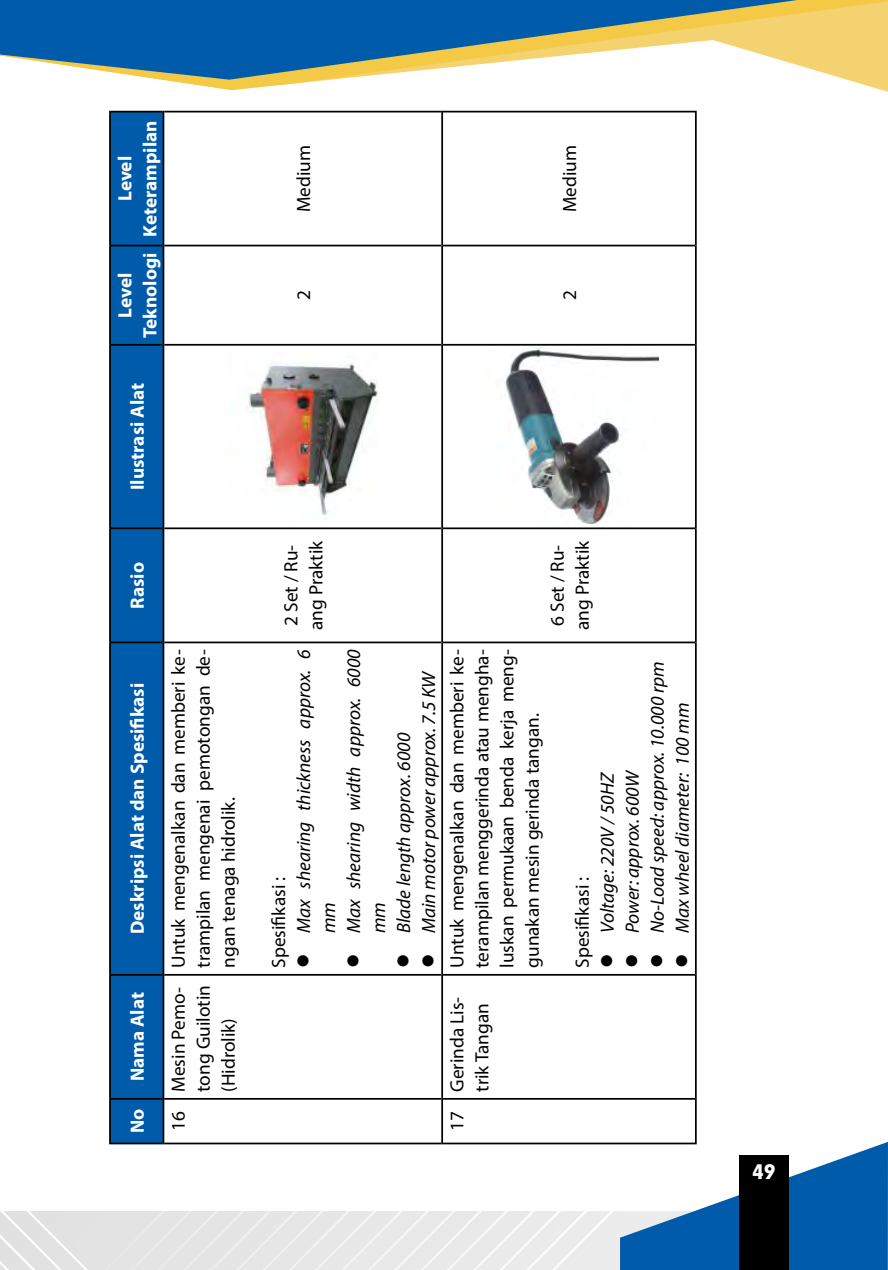
<style>
.page{position:relative;width:888px;height:1270px;background:#fff}
.page>*{position:absolute;margin:0;border:0;box-sizing:border-box;transform-origin:0 0}
.t1{font:19.25px/25px "Myriad Pro";color:#000;text-align:justify}
.t2{font:italic 19.25px/25px "Myriad Pro";color:#000}
.t3{font:700 19.25px/25px "Myriad Pro";color:#fff;text-align:center}
.t4{font:900 19.25px "Geometrix";color:#fff}
</style>
<div class="page">
<img style="left:0;top:1211px;width:620px;height:59px">
<svg style="left:620px;top:1142px;width:268px;height:128px"></svg>
<svg style="left:165px;top:0;width:723px;height:90px"></svg>
<svg style="left:0;top:0;width:797px;height:80px;fill:#005cab"></svg>
<div style="left:739px;top:1156px;width:50px;height:114px;background:#000"></div>
<div style="left:111px;top:112px;width:52px;height:1031px;background:#005cab"></div>
<hr style="left:164px;top:1143px;width:277px;height:1px;background:#000">
<hr style="left:164px;top:1098px;width:277px;height:2px;background:#000">
<hr style="left:164px;top:974px;width:277px;height:2px;background:#000">
<hr style="left:164px;top:642px;width:277px;height:1px;background:#000">
<hr style="left:164px;top:527px;width:277px;height:2px;background:#000">
<hr style="left:164px;top:344px;width:277px;height:2px;background:#000">
<hr style="left:164px;top:245px;width:277px;height:1px;background:#000">
<hr style="left:164px;top:111px;width:277px;height:1px;background:#000">
<hr style="left:441px;top:1099px;width:2px;height:45px;background:#000">
<hr style="left:443px;top:1143px;width:252px;height:1px;background:#000">
<hr style="left:441px;top:975px;width:2px;height:124px;background:#000">
<hr style="left:443px;top:1098px;width:252px;height:2px;background:#000">
<hr style="left:441px;top:642px;width:2px;height:333px;background:#000">
<hr style="left:443px;top:974px;width:252px;height:2px;background:#000">
<hr style="left:441px;top:528px;width:2px;height:114px;background:#000">
<hr style="left:443px;top:642px;width:252px;height:1px;background:#000">
<hr style="left:441px;top:345px;width:2px;height:183px;background:#000">
<hr style="left:443px;top:527px;width:252px;height:2px;background:#000">
<hr style="left:441px;top:246px;width:2px;height:99px;background:#000">
<hr style="left:443px;top:344px;width:252px;height:2px;background:#000">
<hr style="left:441px;top:111px;width:2px;height:135px;background:#000">
<hr style="left:443px;top:245px;width:252px;height:1px;background:#000">
<hr style="left:443px;top:111px;width:252px;height:1px;background:#000">
<hr style="left:109px;top:1099px;width:2px;height:45px;background:#000">
<hr style="left:111px;top:1143px;width:52px;height:1px;background:#000">
<hr style="left:109px;top:975px;width:2px;height:124px;background:#000">
<hr style="left:111px;top:1098px;width:52px;height:2px;background:#000">
<hr style="left:109px;top:642px;width:2px;height:333px;background:#000">
<hr style="left:111px;top:974px;width:52px;height:2px;background:#000">
<hr style="left:109px;top:528px;width:2px;height:114px;background:#000">
<hr style="left:111px;top:642px;width:52px;height:1px;background:#000">
<hr style="left:109px;top:345px;width:2px;height:183px;background:#000">
<hr style="left:111px;top:527px;width:52px;height:2px;background:#000">
<hr style="left:109px;top:246px;width:2px;height:99px;background:#000">
<hr style="left:111px;top:344px;width:52px;height:2px;background:#000">
<hr style="left:109px;top:111px;width:2px;height:135px;background:#000">
<hr style="left:111px;top:245px;width:52px;height:1px;background:#000">
<hr style="left:111px;top:111px;width:52px;height:1px;background:#000">
<hr style="left:163px;top:1099px;width:1px;height:45px;background:#000">
<hr style="left:163px;top:975px;width:1px;height:124px;background:#000">
<hr style="left:163px;top:642px;width:1px;height:333px;background:#000">
<hr style="left:163px;top:528px;width:1px;height:114px;background:#000">
<hr style="left:163px;top:345px;width:1px;height:183px;background:#000">
<hr style="left:163px;top:246px;width:1px;height:99px;background:#000">
<hr style="left:163px;top:111px;width:1px;height:135px;background:#000">
<hr style="left:695px;top:1099px;width:2px;height:45px;background:#000">
<hr style="left:695px;top:975px;width:2px;height:124px;background:#000">
<hr style="left:695px;top:642px;width:2px;height:333px;background:#000">
<hr style="left:695px;top:528px;width:2px;height:114px;background:#000">
<hr style="left:695px;top:345px;width:2px;height:183px;background:#000">
<hr style="left:695px;top:246px;width:2px;height:99px;background:#000">
<hr style="left:695px;top:111px;width:2px;height:135px;background:#000">
<img style="left:247px;top:363px;width:130px;height:156px">
<img style="left:504px;top:347px;width:154px;height:179px">
<p class="t3" style="left:112px;top:237px;width:118px;rotate:-90deg">Level<br>Keterampilan</p>
<p class="t3" style="left:112px;top:338px;width:87px;rotate:-90deg">Level<br>Teknologi</p>
<p class="t3" style="left:124px;top:490px;width:109px;rotate:-90deg">Ilustrasi Alat</p>
<p class="t3" style="left:124px;top:609px;width:48px;rotate:-90deg">Rasio</p>
<p class="t3" style="left:124px;top:934px;width:253px;rotate:-90deg">Deskripsi Alat dan Spesifikasi</p>
<p class="t3" style="left:124px;top:1081px;width:90px;rotate:-90deg">Nama Alat</p>
<p class="t3" style="left:124px;top:1133px;width:26px;rotate:-90deg">No</p>
<p class="t1" style="left:166px;top:968px;width:320px;rotate:-90deg">Untuk mengenalkan dan memberi ke&shy;trampilan mengenai pemotongan de&shy;ngan tenaga hidrolik.</p>
<p class="t1" style="left:166px;top:1092px;width:108px;text-indent:-39px;rotate:-90deg">16 Mesin Pemo&shy;tong Guilotin (Hidrolik)</p>
<p class="t1" style="left:291px;top:212px;width:69px;rotate:-90deg">Medium</p>
<p class="t1" style="left:291px;top:300px;width:11px;rotate:-90deg">2</p>
<p class="t1" style="left:557px;top:212px;width:69px;rotate:-90deg">Medium</p>
<p class="t1" style="left:557px;top:300px;width:11px;rotate:-90deg">2</p>
<p class="t1" style="left:278px;top:630px;width:91px;rotate:-90deg">2 Set / Ru&shy;ang Praktik</p>
<p class="t1" style="left:544px;top:630px;width:91px;rotate:-90deg">6 Set / Ru&shy;ang Praktik</p>
<p class="t2" style="left:291px;top:933px;width:285px;text-indent:-35px;rotate:-90deg">● Max shearing thickness approx. 6 mm</p>
<p class="t2" style="left:341px;top:933px;width:285px;text-indent:-35px;rotate:-90deg">● Max shearing width approx. 6000 mm</p>
<p class="t1" style="left:266px;top:968px;width:93px;rotate:-90deg">Spesifikasi :</p>
<p class="t2" style="left:391px;top:968px;width:236px;rotate:-90deg">● Blade length approx. 6000</p>
<p class="t2" style="left:416px;top:968px;width:299px;rotate:-90deg">● Main motor power approx. 7.5 KW</p>
<p class="t1" style="left:444px;top:968px;width:320px;rotate:-90deg">Untuk mengenalkan dan memberi ke&shy;terampilan menggerinda atau mengha&shy;luskan permukaan benda kerja meng&shy;gunakan mesin gerinda tangan.</p>
<p class="t2" style="left:645px;top:968px;width:308px;rotate:-90deg">● No-Load speed: approx. 10.000 rpm</p>
<p class="t2" style="left:670px;top:968px;width:266px;rotate:-90deg">● Max wheel diameter: 100 mm</p>
<p class="t2" style="left:594px;top:968px;width:197px;rotate:-90deg">● Voltage: 220V / 50HZ</p>
<p class="t2" style="left:619px;top:968px;width:199px;rotate:-90deg">● Power: approx. 600W</p>
<p class="t1" style="left:569px;top:968px;width:93px;rotate:-90deg">Spesifikasi :</p>
<p class="t1" style="left:444px;top:1092px;width:97px;text-indent:-39px;rotate:-90deg">17 Gerinda Lis&shy;trik Tangan</p>
<p class="t4" style="left:752px;top:1159px;width:25px">49</p>
</div>
